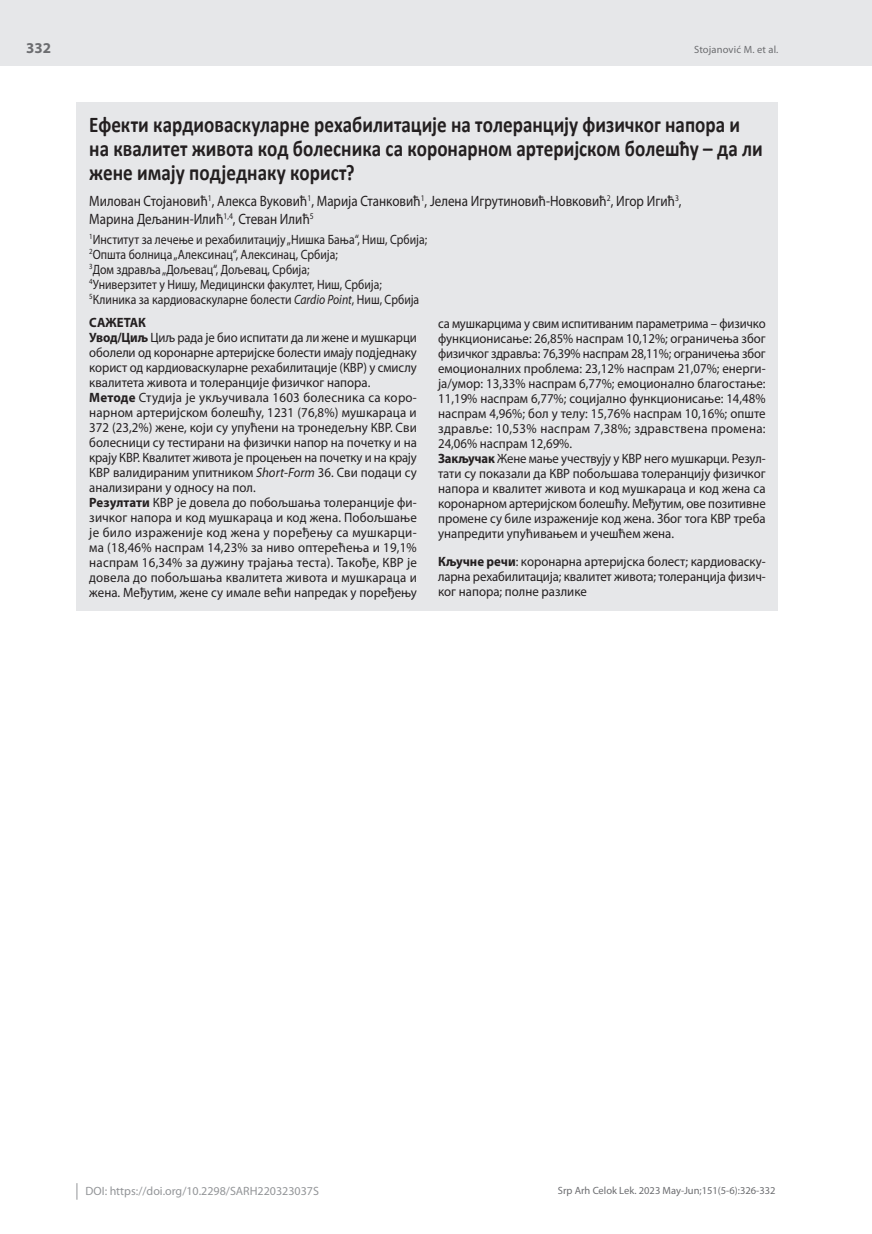
<style>
.page{position:relative;width:872px;height:1234px;background:#fff}
.page>*{position:absolute;margin:0;border:0;box-sizing:border-box;transform-origin:0 0}
.t1{font:700 22.5px/24px "Calibri";color:#231f20;scale:.85 1}
.t2{font:15px/18px "Myriad Pro";color:#231f20;scale:.87 1}
.t3{font:700 15px "Myriad Pro";color:#6c6d70}
.t4{font:13.5px/15px "Myriad Pro";color:#231f20;scale:.94 1}
.t5{font:13.5px/15px "Myriad Pro";color:#231f20;scale:.87 1}
.t6{font:13.5px/15px "Myriad Pro";color:#231f20;text-align:justify;scale:.95 1}
.t7{font:12px "Myriad Pro";color:#939598}
.t8{font:10.5px "Myriad Pro";color:#6c6d70}
.s1{font-style:italic}
.s2{font-weight:700}
</style>
<div class="page">
<div style="left:0;top:0;width:872px;height:66px;background:#e6e7e9"></div>
<svg style="left:77px;top:1183px;width:1px;height:16px"></svg>
<div style="left:77px;top:102px;width:701px;height:508px;background:#e6e7e9"></div>
<p class="t3" style="left:26px;top:38px;width:26px">332</p>
<p class="t8" style="left:694px;top:43px;width:86px">Stojanović M. et al.</p>
<h1 class="t1" style="left:89px;top:112px;width:794px">Ефекти кардиоваскуларне рехабилитације на толеранцију физичког напора и на квалитет живота код болесника са коронарном артеријском болешћу – да ли жене имају подједнаку корист?</h1>
<p class="t2" style="left:89px;top:192px;width:682px">Милован Стојановић<sup>1</sup>, Алекса Вуковић<sup>1</sup>, Марија Станковић<sup>1</sup>, Јелена Игрутиновић-Новковић<sup>2</sup>, Игор Игић<sup>3</sup>,<br>Марина Дељанин-Илић<sup>1,4</sup>, Стеван Илић<sup>5</sup></p>
<p class="t5" style="left:89px;top:231px;width:390px"><sup>1</sup>Институт за лечење и рехабилитацију „Нишка Бања“, Ниш, Србија; <sup>2</sup>Општа болница „Алексинац“, Алексинац, Србија;<br><sup>3</sup>Дом здравља „Дољевац“, Дољевац, Србија;<br><sup>4</sup>Универзитет у Нишу, Медицински факултет, Ниш, Србија; <sup>5</sup>Клиника за кардиоваскуларне болести <span class="s1">Cardio Point</span>, Ниш, Србија</p>
<p class="t4" style="left:89px;top:314px;width:350px"><span class="s2">САЖЕТАК<br>Увод/Циљ</span> Циљ рада је био испитати да ли жене и мушкарци оболели од коронарне артеријске болести имају подједнаку корист од кардиоваскуларне рехабилитације (КВР) у смислу квалитета живота и толеранције физичког напора.<br><span class="s2">Методе</span> Студија је укључивала 1603 болесника са коро&shy;нарном артеријском болешћу, 1231 (76,8%) мушкараца и 372 (23,2%) жене, који су упућени на тронедељну КВР. Сви болесници су тестирани на физички напор на почетку и на крају КВР. Квалитет живота је процењен на почетку и на крају КВР валидираним упитником <span class="s1">Short</span>-<span class="s1">Form</span> 36. Сви подаци су анализирани у односу на пол.<br><span class="s2">Резултати</span> КВР је довела до побољшања толеранције фи&shy;зичког напора и код мушкараца и код жена. Побољшање је било израженије код жена у поређењу са мушкарци&shy;ма (18,46% наспрам 14,23% за ниво оптерећења и 19,1% наспрам 16,34% за дужину трајања теста). Такође, КВР је довела до побољшања квалитета живота и мушкараца и жена. Међутим, жене су имале већи напредак у поређењу</p>
<p class="t4" style="left:438px;top:315px;width:350px">са мушкарцима у свим испитиваним параметрима – физичко функционисање: 26,85% наспрам 10,12%; ограничења због физичког здравља: 76,39% наспрам 28,11%; ограничења због емоционалних проблема: 23,12% наспрам 21,07%; енерги&shy;ја/умор: 13,33% наспрам 6,77%; емоционално благостање:<br>11,19% наспрам 6,77%; социјално функционисање: 14,48% наспрам 4,96%; бол у телу: 15,76% наспрам 10,16%; опште здравље: 10,53% наспрам 7,38%; здравствена промена:<br>24,06% наспрам 12,69%.<br><span class="s2">Закључак</span> Жене мање учествују у КВР него мушкарци. Резул&shy;тати су показали да КВР побољшава толеранцију физичког напора и квалитет живота и код мушкараца и код жена са коронарном артеријском болешћу. Међутим, ове позитивне промене су биле израженије код жена. Због тога КВР треба унапредити упућивањем и учешћем жена.</p>
<p class="t6" style="left:438px;top:553px;width:346px"><span class="s2">Кључне речи</span>: коронарна артеријска болест; кардиоваску&shy;ларна рехабилитација; квалитет живота; толеранција физич&shy;ког напора; полне разлике</p>
<p class="t7" style="left:86px;top:1183px;width:235px">DOI: https://doi.org/10.2298/SARH220323037S</p>
<p class="t8" style="left:558px;top:1184px;width:219px">Srp Arh Celok Lek. 2023 May-Jun;151(5-6):326-332</p>
</div>
